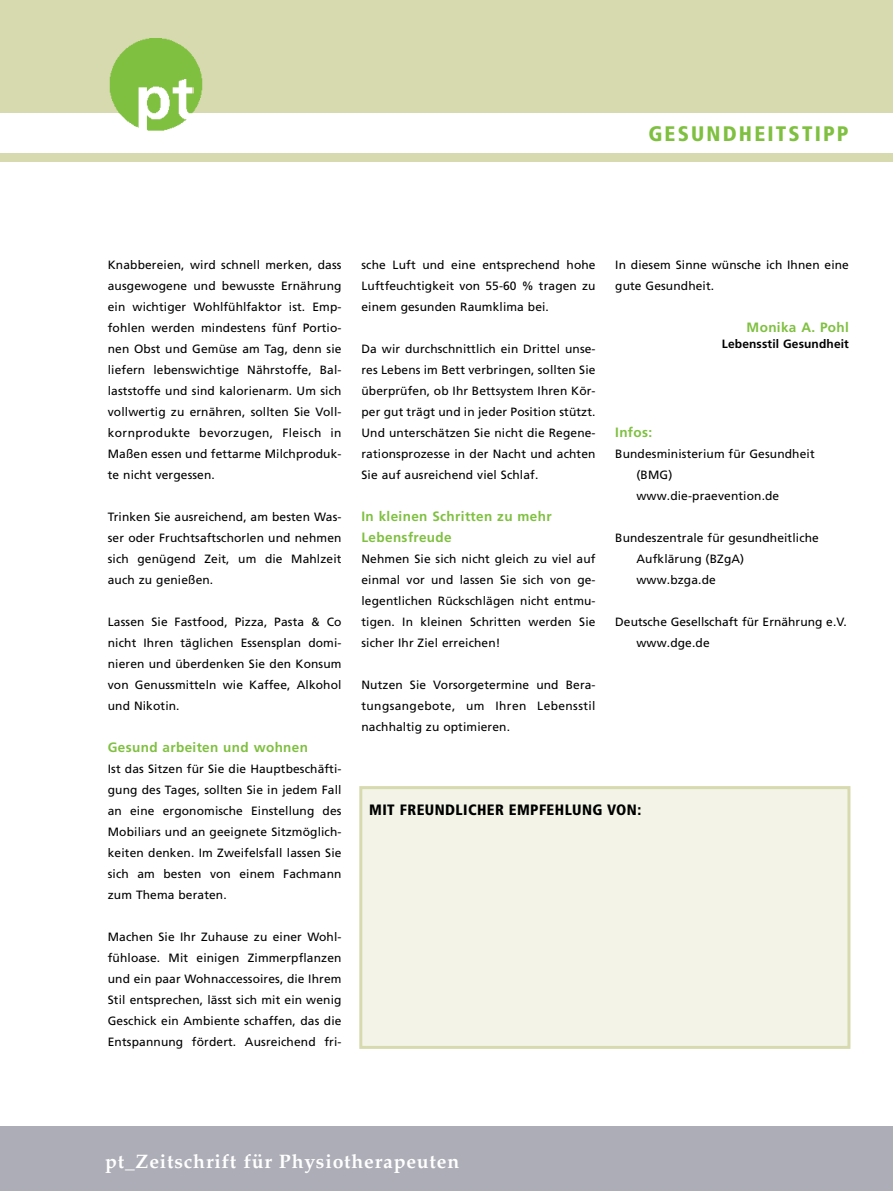
<style>
.page{position:relative;width:893px;height:1191px;background:#fff}
.page>*{position:absolute;margin:0;border:0;box-sizing:border-box;transform-origin:0 0}
.t1{font:900 condensed 21px "Frutiger LT Pro";letter-spacing:.105em;color:#7fc040}
.t2{font:700 19.5px "Palatino LT Std";letter-spacing:.04em;color:#fff}
.t3{font:900 condensed 15px "Frutiger LT Pro";letter-spacing:.025em;color:#000}
.t4{font:700 13.5px/21px "Frutiger LT Pro";letter-spacing:.03em;color:#7fc040}
.t5{font:12px/21px "Frutiger LT Pro";letter-spacing:.01em;color:#000;text-align:justify}
.t6{font:700 12px "Frutiger LT Pro";letter-spacing:.01em;color:#000}
</style>
<div class="page">
<div style="left:0;top:0;width:893px;height:162px;background:#d7daaf"></div>
<div style="left:0;top:113px;width:893px;height:40px;background:#fff"></div>
<div style="left:0;top:1126px;width:893px;height:65px;background:#acadb6"></div>
<div style="left:362px;top:789px;width:485px;height:257px;background:#f3f4e7"></div>
<div style="left:359px;top:786px;width:491px;height:263px;border:3px solid #d7daaf"></div>
<img style="left:109px;top:39px;width:93px;height:92px">
<h1 class="t1" style="left:648px;top:127px;width:202px">GESUNDHEITSTIPP</h1>
<p class="t5" style="left:108px;top:255px;width:235px">Knabbereien, wird schnell merken, dass ausgewogene und bewusste Ernährung ein wichtiger Wohlfühlfaktor ist. Emp&shy;fohlen werden mindestens fünf Portio&shy;nen Obst und Gemüse am Tag, denn sie liefern lebenswichtige Nährstoffe, Bal&shy;laststoffe und sind kalorienarm. Um sich vollwertig zu ernähren, sollten Sie Voll&shy;kornprodukte bevorzugen, Fleisch in Maßen essen und fettarme Milchproduk&shy;te nicht vergessen.</p>
<p class="t5" style="left:108px;top:507px;width:235px">Trinken Sie ausreichend, am besten Was&shy;ser oder Fruchtsaftschorlen und nehmen sich genügend Zeit, um die Mahlzeit auch zu genießen.</p>
<p class="t5" style="left:108px;top:612px;width:235px">Lassen Sie Fastfood, Pizza, Pasta &amp; Co nicht Ihren täglichen Essensplan domi&shy;nieren und überdenken Sie den Konsum von Genussmitteln wie Kaffee, Alkohol und Nikotin.</p>
<p class="t4" style="left:108px;top:738px;width:202px">Gesund arbeiten und wohnen</p>
<p class="t5" style="left:108px;top:759px;width:235px">Ist das Sitzen für Sie die Hauptbeschäfti&shy;gung des Tages, sollten Sie in jedem Fall an eine ergonomische Einstellung des Mobiliars und an geeignete Sitzmöglich&shy;keiten denken. Im Zweifelsfall lassen Sie sich am besten von einem Fachmann zum Thema beraten.</p>
<p class="t5" style="left:108px;top:927px;width:235px">Machen Sie Ihr Zuhause zu einer Wohl&shy;fühloase. Mit einigen Zimmerpflanzen und ein paar Wohnaccessoires, die Ihrem Stil entsprechen, lässt sich mit ein wenig Geschick ein Ambiente schaffen, das die Entspannung fördert. Ausreichend fri-</p>
<p class="t5" style="left:361px;top:255px;width:236px">sche Luft und eine entsprechend hohe Luftfeuchtigkeit von 55-60 % tragen zu einem gesunden Raumklima bei.</p>
<p class="t5" style="left:361px;top:339px;width:236px">Da wir durchschnittlich ein Drittel unse&shy;res Lebens im Bett verbringen, sollten Sie überprüfen, ob Ihr Bettsystem Ihren Kör&shy;per gut trägt und in jeder Position stützt.<br>Und unterschätzen Sie nicht die Regene&shy;rationsprozesse in der Nacht und achten Sie auf ausreichend viel Schlaf.</p>
<p class="t4" style="left:361px;top:507px;width:192px">In kleinen Schritten zu mehr<br>Lebensfreude</p>
<p class="t5" style="left:361px;top:549px;width:236px">Nehmen Sie sich nicht gleich zu viel auf einmal vor und lassen Sie sich von ge&shy;legentlichen Rückschlägen nicht entmu&shy;tigen. In kleinen Schritten werden Sie sicher Ihr Ziel erreichen!</p>
<p class="t5" style="left:361px;top:675px;width:236px">Nutzen Sie Vorsorgetermine und Bera&shy;tungsangebote, um Ihren Lebensstil nachhaltig zu optimieren.</p>
<p class="t5" style="left:615px;top:255px;width:235px">In diesem Sinne wünsche ich Ihnen eine gute Gesundheit.</p>
<p class="t4" style="left:747px;top:318px;width:104px">Monika A. Pohl</p>
<p class="t6" style="left:722px;top:340px;width:128px">Lebensstil Gesundheit</p>
<p class="t4" style="left:615px;top:423px;width:39px">Infos:</p>
<p class="t5" style="left:636px;top:444px;width:180px;text-align:left;text-indent:-21px">Bundesministerium für Gesundheit (BMG) www.die-praevention.de</p>
<p class="t5" style="left:636px;top:528px;width:184px;text-align:left;text-indent:-21px">Bundeszentrale für gesundheitliche<br>Aufklärung (BZgA) www.bzga.de</p>
<p class="t5" style="left:636px;top:612px;width:212px;text-indent:-21px">Deutsche Gesellschaft für Ernährung e.V. www.dge.de</p>
<p class="t3" style="left:369px;top:804px;width:273px">MIT FREUNDLICHER EMPFEHLUNG VON:</p>
<h2 class="t2" style="left:105px;top:1154px;width:356px">pt_Zeitschrift für Physiotherapeuten</h2>
</div>
